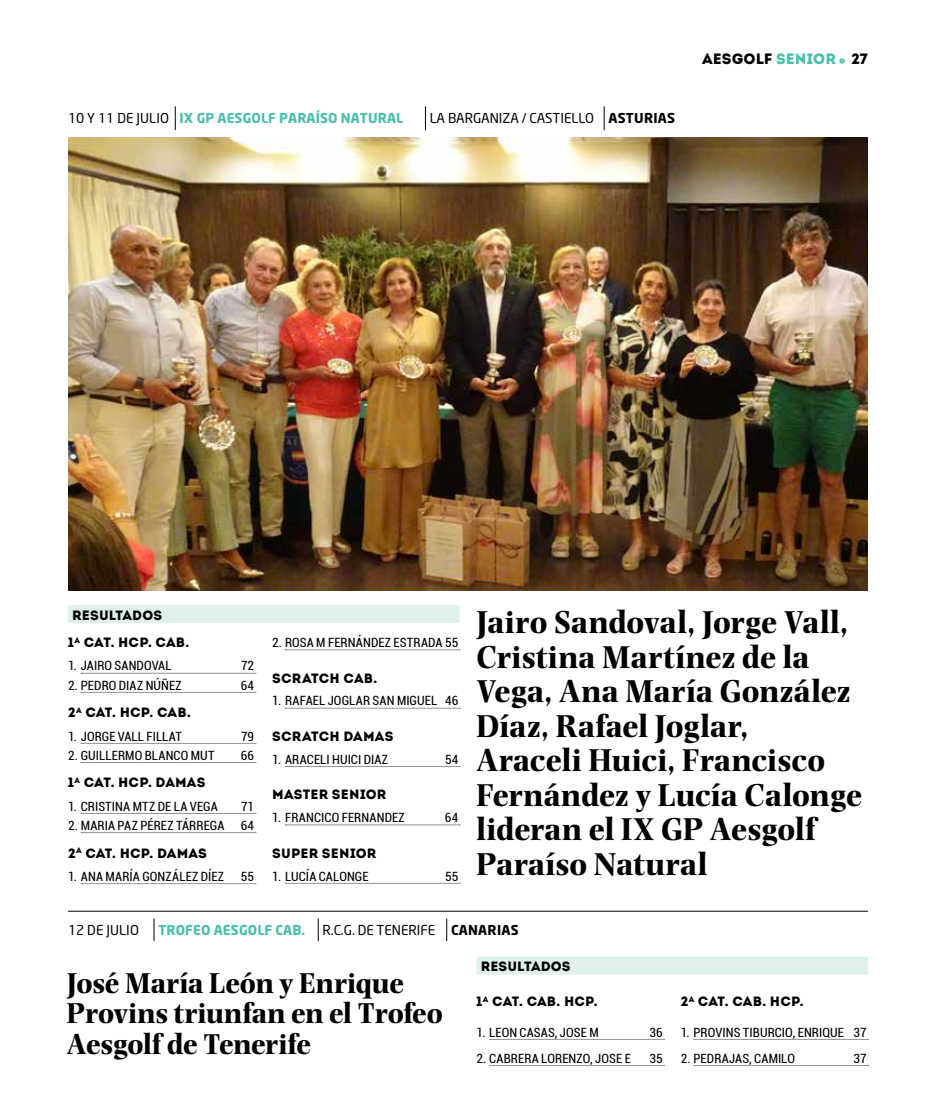
<style>
.page{position:relative;width:936px;height:1106px;background:#fff}
.page>*{position:absolute;margin:0;border:0;box-sizing:border-box;transform-origin:0 0}
.t1{font:700 33px/34.5px "Photina MT Std";color:#000;scale:.94 1}
.t2{font:700 30px/30px "Photina MT Std";letter-spacing:-.01em;color:#000;scale:.94 1}
.t3{font:15px "Intro";letter-spacing:.005em;color:#000}
.t4{font:13.5px/27px "Intro";letter-spacing:.01em;color:#000}
.t5{font:13.5px "Neo Sans";letter-spacing:-.005em;color:#000}
.t6{font:700 13.5px "Neo Sans";letter-spacing:.01em;color:#49bfac}
.t7{font:condensed 12.75px "Roboto";letter-spacing:.01em;color:#000}
.s1{font-weight:400;color:#000}
.s2{font-weight:700}
.s3{color:#49bfac}
.s4{font-family:"Intro Cond Light Free";font-size:8.7px;color:#49bfac}
</style>
<div class="page">
<svg style="left:175px;top:106px;width:1px;height:24px"></svg>
<svg style="left:425px;top:106px;width:1px;height:24px"></svg>
<svg style="left:603px;top:106px;width:1px;height:24px"></svg>
<img style="left:68px;top:137px;width:799px;height:453px">
<div style="left:68px;top:605px;width:391px;height:18px;background:#e0f1ed"></div>
<svg style="left:81px;top:673px;width:175px;height:1px"></svg>
<svg style="left:81px;top:692px;width:175px;height:1px"></svg>
<svg style="left:81px;top:743px;width:175px;height:1px"></svg>
<svg style="left:81px;top:762px;width:175px;height:1px"></svg>
<svg style="left:81px;top:813px;width:175px;height:1px"></svg>
<svg style="left:81px;top:832px;width:175px;height:1px"></svg>
<svg style="left:81px;top:883px;width:175px;height:1px"></svg>
<svg style="left:285px;top:649px;width:175px;height:1px"></svg>
<svg style="left:285px;top:708px;width:175px;height:1px"></svg>
<svg style="left:285px;top:766px;width:175px;height:1px"></svg>
<svg style="left:285px;top:824px;width:175px;height:1px"></svg>
<svg style="left:285px;top:883px;width:175px;height:1px"></svg>
<svg style="left:154px;top:918px;width:1px;height:23px"></svg>
<svg style="left:318px;top:918px;width:1px;height:23px"></svg>
<svg style="left:446px;top:918px;width:1px;height:23px"></svg>
<hr style="left:68px;top:910px;width:799px;height:1px;background:#000">
<div style="left:476px;top:956px;width:391px;height:18px;background:#e0f1ed"></div>
<svg style="left:489px;top:1039px;width:175px;height:1px"></svg>
<svg style="left:489px;top:1065px;width:175px;height:1px"></svg>
<svg style="left:693px;top:1039px;width:175px;height:1px"></svg>
<svg style="left:693px;top:1065px;width:175px;height:1px"></svg>
<p class="t6" style="left:68px;top:110px;width:336px"><span class="s1">10 Y 11 DE JULIO</span> IX GP AESGOLF PARAÍSO NATURAL</p>
<p class="t5" style="left:429px;top:110px;width:247px">LA BARGANIZA / CASTIELLO <span class="s2">ASTURIAS</span></p>
<p class="t3" style="left:702px;top:50px;width:167px">AESGOLF <span class="s3">SENIOR</span> <span class="s4">-</span> 27</p>
<p class="t4" style="left:68px;top:601px;width:123px;text-indent:4px">RESULTADOS<br>1<sup>A</sup> CAT. HCP. CAB.</p>
<p class="t7" style="left:68px;top:657px;width:105px">1. JAIRO SANDOVAL</p>
<p class="t7" style="left:241px;top:657px;width:15px">72</p>
<p class="t7" style="left:68px;top:676px;width:115px">2. PEDRO DIAZ NÚÑEZ</p>
<p class="t7" style="left:241px;top:676px;width:15px">64</p>
<p class="t4" style="left:68px;top:699px;width:124px">2<sup>A</sup> CAT. HCP. CAB.</p>
<p class="t7" style="left:68px;top:727px;width:115px">1. JORGE VALL FILLAT</p>
<p class="t7" style="left:241px;top:727px;width:15px">79</p>
<p class="t7" style="left:68px;top:746px;width:148px">2. GUILLERMO BLANCO MUT</p>
<p class="t7" style="left:241px;top:746px;width:15px">66</p>
<p class="t4" style="left:68px;top:769px;width:139px">1<sup>A</sup> CAT. HCP. DAMAS</p>
<p class="t7" style="left:68px;top:797px;width:151px">1. CRISTINA MTZ DE LA VEGA</p>
<p class="t7" style="left:241px;top:797px;width:15px">71</p>
<p class="t7" style="left:68px;top:816px;width:158px">2. MARIA PAZ PÉREZ TÁRREGA</p>
<p class="t7" style="left:241px;top:816px;width:15px">64</p>
<p class="t4" style="left:68px;top:839px;width:140px">2<sup>A</sup> CAT. HCP. DAMAS</p>
<p class="t7" style="left:68px;top:867px;width:158px">1. ANA MARÍA GONZÁLEZ DÍEZ</p>
<p class="t7" style="left:241px;top:867px;width:15px">55</p>
<p class="t7" style="left:272px;top:633px;width:187px">2. ROSA M FERNÁNDEZ ESTRADA 55</p>
<p class="t4" style="left:272px;top:664px;width:106px">SCRATCH CAB.</p>
<p class="t7" style="left:272px;top:692px;width:188px">1. RAFAEL JOGLAR SAN MIGUEL 46</p>
<p class="t4" style="left:272px;top:722px;width:123px">SCRATCH DAMAS</p>
<p class="t7" style="left:272px;top:750px;width:117px">1. ARACELI HUICI DIAZ</p>
<p class="t7" style="left:445px;top:750px;width:15px">54</p>
<p class="t4" style="left:272px;top:781px;width:116px">MASTER SENIOR</p>
<p class="t7" style="left:272px;top:808px;width:134px">1. FRANCICO FERNANDEZ</p>
<p class="t7" style="left:445px;top:808px;width:15px">64</p>
<p class="t4" style="left:272px;top:839px;width:105px">SUPER SENIOR</p>
<p class="t7" style="left:272px;top:867px;width:98px">1. LUCÍA CALONGE</p>
<p class="t7" style="left:445px;top:867px;width:15px">55</p>
<h1 class="t1" style="left:476px;top:605px;width:412px">Jairo Sandoval, Jorge Vall,<br>Cristina Martínez de la<br>Vega, Ana María González<br>Díaz, Rafael Joglar,<br>Araceli Huici, Francisco<br>Fernández y Lucía Calonge lideran el IX GP Aesgolf<br>Paraíso Natural</h1>
<p class="t5" style="left:68px;top:921px;width:72px">12 DE JULIO</p>
<p class="t6" style="left:158px;top:921px;width:148px">TROFEO AESGOLF CAB.</p>
<p class="t5" style="left:322px;top:921px;width:198px">R.C.G. DE TENERIFE <span class="s2">CANARIAS</span></p>
<p class="t4" style="left:480px;top:953px;width:91px">RESULTADOS</p>
<p class="t4" style="left:476px;top:988px;width:123px">1<sup>A</sup> CAT. CAB. HCP.</p>
<p class="t7" style="left:476px;top:1023px;width:124px">1. LEON CASAS, JOSE M</p>
<p class="t7" style="left:649px;top:1023px;width:15px">36</p>
<p class="t7" style="left:476px;top:1049px;width:156px">2. CABRERA LORENZO, JOSE E</p>
<p class="t7" style="left:649px;top:1049px;width:15px">35</p>
<h2 class="t2" style="left:67px;top:968px;width:401px">José María León y Enrique<br>Provins triunfan en el Trofeo<br>Aesgolf de Tenerife</h2>
<p class="t4" style="left:680px;top:988px;width:124px">2<sup>A</sup> CAT. CAB. HCP.</p>
<p class="t7" style="left:680px;top:1023px;width:188px">1. PROVINS TIBURCIO, ENRIQUE 37</p>
<p class="t7" style="left:680px;top:1049px;width:116px">2. PEDRAJAS, CAMILO</p>
<p class="t7" style="left:853px;top:1049px;width:15px">37</p>
</div>
